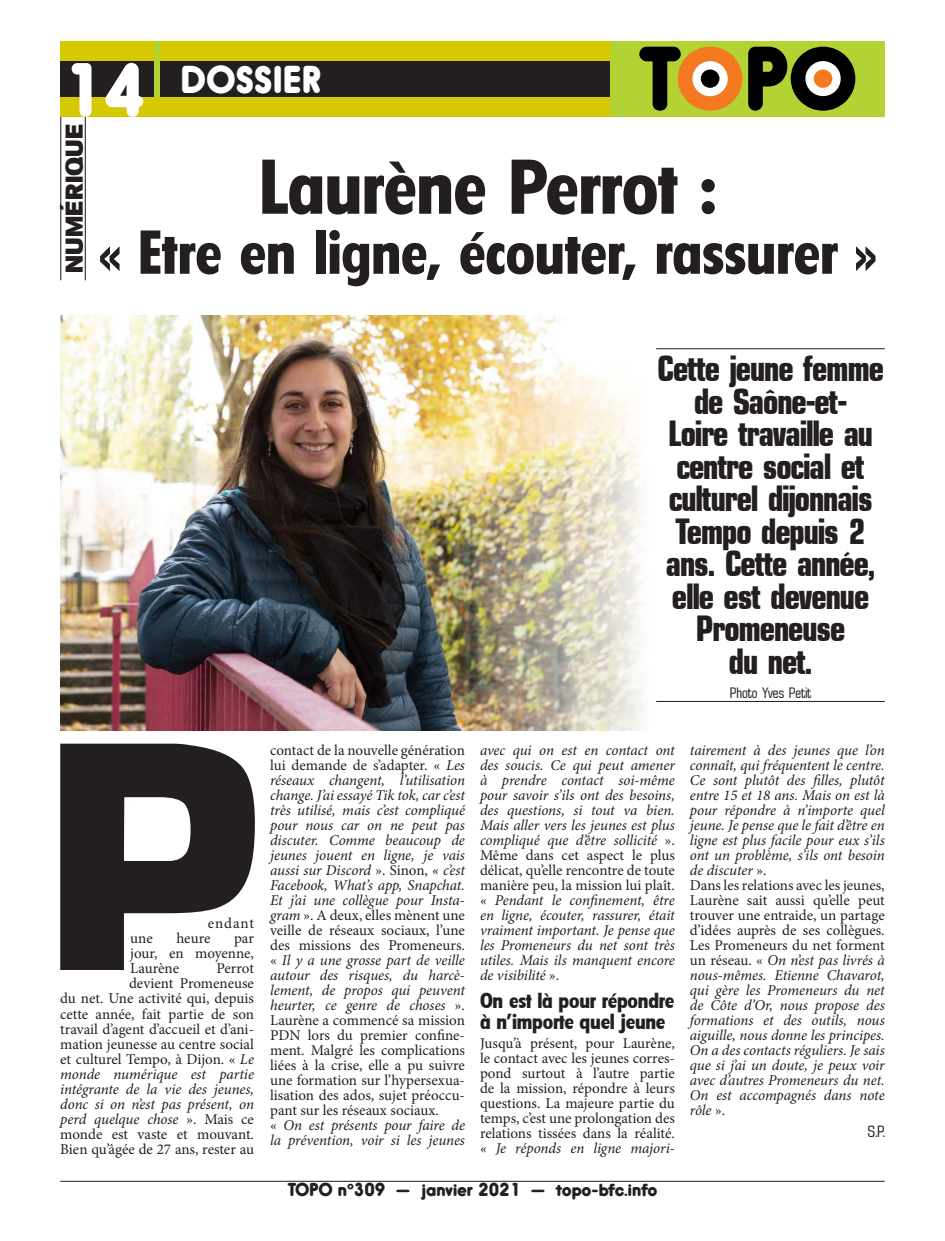
<style>
.page{position:relative;width:945px;height:1241px;background:#fff}
.page>*{position:absolute;margin:0;border:0;box-sizing:border-box;transform-origin:0 0}
.t1{font:75px "Florida Serial Xbold";letter-spacing:-.01em;color:#231f20}
.t2{font:60px "Florida Serial Xbold";letter-spacing:-.005em;color:#231f20}
.t3{font:700 36.25px/32.5px "Eurasia Cd";letter-spacing:-.02em;color:#231f20;text-align:center}
.t4{font:36.25px "Hiruko Black Alternate";letter-spacing:.01em;color:#fff}
.t5{font:800 23.75px "Formula Serial";letter-spacing:.015em;color:#231f20}
.t6{font:21.25px/21.2px "Florida Serial Xbold";letter-spacing:-.01em;color:#231f20}
.t7{font:17.5px "Hiruko Black Alternate";letter-spacing:-.005em;color:#231f20}
.t8{font:16.25px "Eurasia Cd";color:#231f20}
.t9{font:italic 15px/15px "Minion Pro";letter-spacing:-.01em;color:#231f20}
.t10{font:15px/15px "Minion Pro";color:#231f20;text-align:justify}
.t11{font:15px "Eurasia Cd";color:#231f20}
.s1{font-size:71.25px}
.s2{font-style:italic}
.s3{font-style:normal}
</style>
<div class="page">
<img style="left:60px;top:315px;width:582px;height:415px">
<hr style="left:656px;top:348px;width:229px;height:1px;background:#231f20">
<hr style="left:656px;top:701px;width:229px;height:1px;background:#231f20">
<svg style="left:60px;top:743px;width:195px;height:226px"></svg>
<hr style="left:60px;top:1180px;width:825px;height:1px;background:#231f20">
<div style="left:60px;top:59px;width:551px;height:40px;background:#231f20"></div>
<div style="left:60px;top:41px;width:550px;height:19px;background:#d6c801"></div>
<div style="left:154px;top:41px;width:5px;height:56px;background:#b3d234"></div>
<div style="left:60px;top:97px;width:550px;height:19px;background:#d6c801"></div>
<div style="left:610px;top:41px;width:275px;height:75px;background:#b3d234"></div>
<svg style="left:748px;top:47px;width:107px;height:64px"></svg>
<div style="left:814px;top:69px;width:18px;height:19px;background:#f47921;border-radius:50%"></div>
<svg style="left:639px;top:47px;width:103px;height:64px"></svg>
<div style="left:701px;top:69px;width:18px;height:19px;background:#010000;border-radius:50%"></div>
<hr style="left:60px;top:117px;width:1px;height:163px;background:#231f20">
<hr style="left:85px;top:117px;width:1px;height:163px;background:#231f20">
<h3 class="t4" style="left:60px;top:57px;width:263px"><span class="s1">14</span> DOSSIER</h3>
<h3 class="t5" style="left:59px;top:273px;width:151px;rotate:-90deg">NUMÉRIQUE</h3>
<h1 class="t1" style="left:259px;top:129px;width:459px">Laurène Perrot :</h1>
<h2 class="t2" style="left:99px;top:206px;width:779px">« Etre en ligne, écouter, rassurer »</h2>
<h3 class="t3" style="left:657px;top:352px;width:228px">Cette jeune femme de Saône-et-<br>Loire travaille au centre social et culturel dijonnais<br>Tempo depuis 2 ans. Cette année, elle est devenue<br>Promeneuse<br>du net.</h3>
<p class="t11" style="left:730px;top:684px;width:83px">Photo Yves Petit</p>
<p class="t10" style="left:208px;top:916px;width:48px">endant</p>
<p class="t10" style="left:130px;top:931px;width:24px">une</p>
<p class="t10" style="left:176px;top:931px;width:36px">heure</p>
<p class="t10" style="left:130px;top:931px;width:125px;text-indent:104px">par jour, en moyenne, Laurène</p>
<p class="t10" style="left:60px;top:961px;width:195px;text-align:right">Perrot<br>devient Promeneuse<br>du net. Une activité qui, depuis cette année, fait partie de son travail d’agent d’accueil et d’ani&shy;mation jeunesse au centre social et culturel Tempo, à Dijon. « <span class="s2">Le monde numérique est partie intégrante de la vie des jeunes, donc si on n’est pas présent, on perd quelque chose</span> ». Mais ce monde est vaste et mouvant.<br>Bien qu’âgée de 27 ans, rester au</p>
<p class="t9" style="left:270px;top:742px;width:196px"><span class="s3">contact de la nouvelle génération lui demande de s’adapter. «</span> Les réseaux changent, l’utilisation change. J’ai essayé Tik tok, car c’est très utilisé, mais c’est compliqué pour nous car on ne peut pas discuter. Comme beaucoup de jeunes jouent en ligne, je vais aussi sur Discord <span class="s3">». Sinon, «</span> c’est<br>Facebook, What’s app, Snapchat.<br>Et j’ai une collègue pour Insta&shy;gram <span class="s3">». A deux, elles mènent une veille de réseaux sociaux, l’une des missions des Promeneurs. «</span> Il y a une grosse part de veille autour des risques, du harcè&shy;lement, de propos qui peuvent heurter, ce genre de choses <span class="s3">».<br>Laurène a commencé sa mission<br>PDN lors du premier confine&shy;ment. Malgré les complications liées à la crise, elle a pu suivre une formation sur l’hypersexua&shy;lisation des ados, sujet préoccu&shy;pant sur les réseaux sociaux.<br>«</span> On est présents pour faire de la prévention, voir si les jeunes</p>
<p class="t9" style="left:480px;top:742px;width:196px;text-align:justify">avec qui on est en contact ont des soucis. Ce qui peut amener à prendre contact soi-même pour savoir s’ils ont des besoins, des questions, si tout va bien.<br>Mais aller vers les jeunes est plus compliqué que d’être sollicité <span class="s3">».<br>Même dans cet aspect le plus délicat, qu’elle rencontre de toute manière peu, la mission lui plaît. «</span> Pendant le confinement, être en ligne, écouter, rassurer, était vraiment important. Je pense que les Promeneurs du net sont très utiles. Mais ils manquent encore de visibilité <span class="s3">».</span></p>
<h3 class="t6" style="left:480px;top:987px;width:196px">On est là pour répondre à n’importe quel jeune</h3>
<p class="t10" style="left:480px;top:1035px;width:196px">Jusqu’à présent, pour Laurène, le contact avec les jeunes corres&shy;pond surtout à l’autre partie de la mission, répondre à leurs questions. La majeure partie du temps, c’est une prolongation des relations tissées dans la réalité. « <span class="s2">Je réponds en ligne majori-</span></p>
<p class="t7" style="left:287px;top:1178px;width:372px">TOPO n°309 – janvier 2021 – topo-bfc.info</p>
<p class="t9" style="left:690px;top:742px;width:196px">tairement à des jeunes que l’on connaît, qui fréquentent le centre.<br>Ce sont plutôt des filles, plutôt entre 15 et 18 ans. Mais on est là pour répondre à n’importe quel jeune. Je pense que le fait d’être en ligne est plus facile pour eux s’ils ont un problème, s’ils ont besoin de discuter <span class="s3">».<br>Dans les relations avec les jeunes,<br>Laurène sait aussi qu’elle peut trouver une entraide, un partage d’idées auprès de ses collègues.<br>Les Promeneurs du net forment un réseau. «</span> On n’est pas livrés à nous-mêmes. Etienne Chavarot, qui gère les Promeneurs du net de Côte d’Or, nous propose des formations et des outils, nous aiguille, nous donne les principes.<br>On a des contacts réguliers. Je sais que si j’ai un doute, je peux voir avec d’autres Promeneurs du net.<br>On est accompagnés dans note rôle <span class="s3">».</span></p>
<p class="t8" style="left:868px;top:1122px;width:18px">S.P.</p>
</div>
